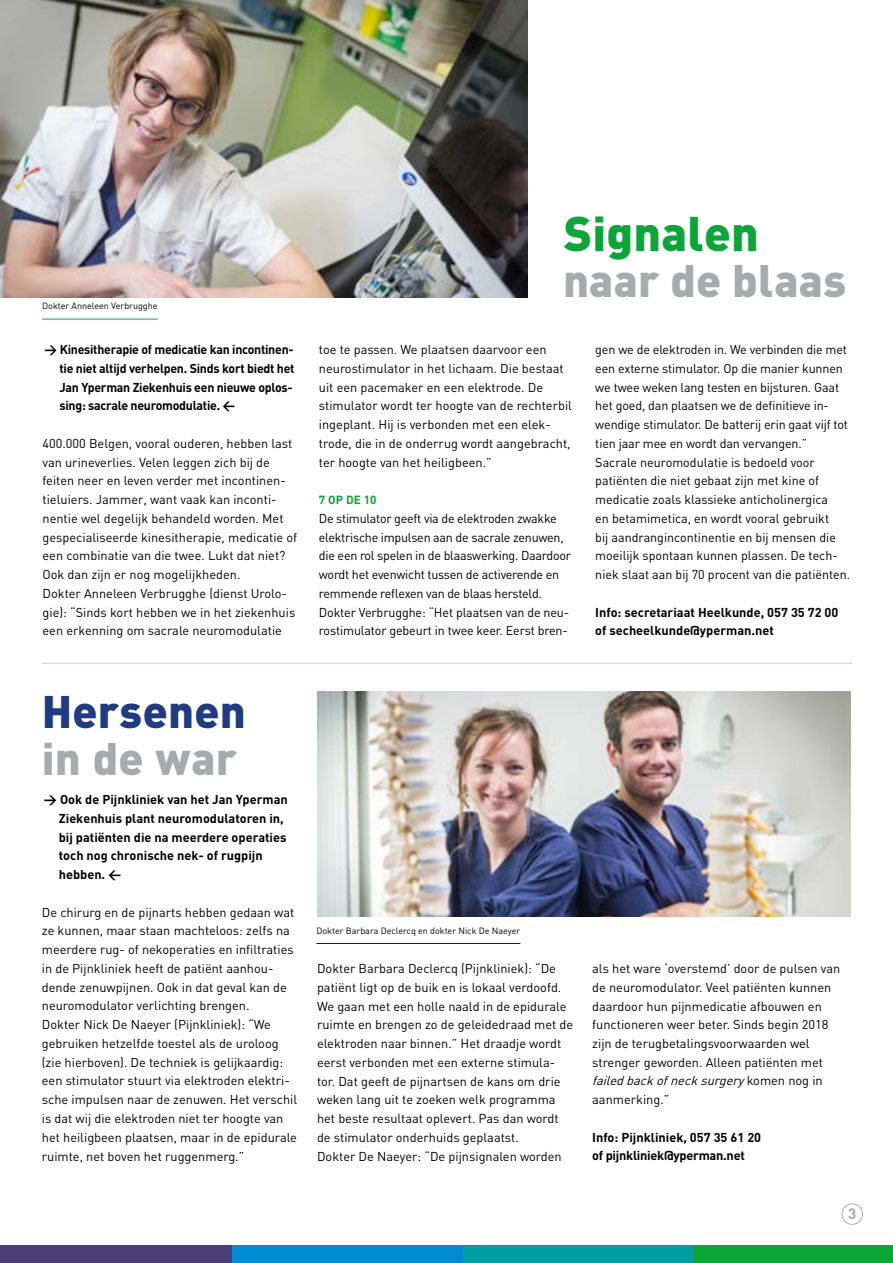
<style>
.page{position:relative;width:893px;height:1263px;background:#fff}
.page>*{position:absolute;margin:0;border:0;box-sizing:border-box;transform-origin:0 0}
.t1{font:900 48px "DIN";letter-spacing:.005em;color:#0ca538}
.t2{font:900 45px "DIN";letter-spacing:.005em;color:#a8aaab}
.t3{font:900 45px "DIN";letter-spacing:.005em;color:#213b83}
.t4{font:700 15px "DIN";color:#a8aaab}
.t5{font:12.75px/18.8px "DIN";color:#000}
.t6{font:12.75px/18.8px "DIN";letter-spacing:-.02em;color:#000}
.t7{font:700 12.75px/18.8px "DIN";color:#000}
.t8{font:700 12.75px/18.8px "DIN";letter-spacing:-.02em;color:#000}
.t9{font:700 11.7px "DIN";color:#0ca538}
.t10{font:9px "DIN";color:#000}
.s1{font-style:italic}
</style>
<div class="page">
<div style="left:842px;top:1203px;width:21px;height:22px;border:1px solid #a8aaab;border-radius:50%"></div>
<div style="left:693px;top:1246px;width:200px;height:17px;background:#0ca538"></div>
<div style="left:462px;top:1246px;width:231px;height:17px;background:#009ea2"></div>
<div style="left:231px;top:1246px;width:231px;height:17px;background:#008ad0"></div>
<div style="left:0;top:1246px;width:231px;height:17px;background:#4b3d76"></div>
<hr style="left:42px;top:662px;width:810px;height:2px;background:#dcdbdc">
<img style="left:0;top:0;width:527px;height:297px">
<hr style="left:42px;top:319px;width:116px;height:1px;background:#0ca538">
<img style="left:317px;top:692px;width:533px;height:225px">
<hr style="left:316px;top:943px;width:204px;height:1px;background:#000084">
<p class="t10" style="left:42px;top:300px;width:117px">Dokter Anneleen Verbrugghe</p>
<p class="t8" style="left:60px;top:339px;width:237px;text-indent:-15px">&gt; Kinesitherapie of medicatie kan incontinen&shy;tie niet altijd verhelpen. Sinds kort biedt het Jan Yperman Ziekenhuis een nieuwe oplos&shy;sing: sacrale neuromodulatie. &lt;</p>
<p class="t5" style="left:43px;top:434px;width:256px">400.000 Belgen, vooral ouderen, hebben last van urineverlies. Velen leggen zich bij de feiten neer en leven verder met incontinen&shy;tieluiers. Jammer, want vaak kan inconti&shy;nentie wel degelijk behandeld worden. Met gespecialiseerde kinesitherapie, medicatie of een combinatie van die twee. Lukt dat niet?<br>Ook dan zijn er nog mogelijkheden.<br>Dokter Anneleen Verbrugghe (dienst Urolo&shy;gie): “Sinds kort hebben we in het ziekenhuis een erkenning om sacrale neuromodulatie</p>
<h1 class="t1" style="left:564px;top:201px;width:196px">Signalen</h1>
<h2 class="t2" style="left:563px;top:251px;width:285px">naar de blaas</h2>
<p class="t5" style="left:319px;top:340px;width:255px">toe te passen. We plaatsen daarvoor een neurostimulator in het lichaam. Die bestaat uit een pacemaker en een elektrode. De stimulator wordt ter hoogte van de rechterbil ingeplant. Hij is verbonden met een elek&shy;trode, die in de onderrug wordt aangebracht, ter hoogte van het heiligbeen.”</p>
<p class="t9" style="left:319px;top:492px;width:59px">7 OP DE 10</p>
<p class="t6" style="left:319px;top:509px;width:254px">De stimulator geeft via de elektroden zwakke elektrische impulsen aan de sacrale zenuwen, die een rol spelen in de blaaswerking. Daardoor wordt het evenwicht tussen de activerende en remmende reflexen van de blaas hersteld.<br>Dokter Verbrugghe: “Het plaatsen van de neu&shy;rostimulator gebeurt in twee keer. Eerst bren-</p>
<p class="t5" style="left:595px;top:340px;width:256px">gen we de elektroden in. We verbinden die met een externe stimulator. Op die manier kunnen we twee weken lang testen en bijsturen. Gaat het goed, dan plaatsen we de definitieve in&shy;wendige stimulator. De batterij erin gaat vijf tot tien jaar mee en wordt dan vervangen.” Sacrale neuromodulatie is bedoeld voor patiënten die niet gebaat zijn met kine of medicatie zoals klassieke anticholinergica<br>en betamimetica, en wordt vooral gebruikt<br>bij aandrangincontinentie en bij mensen die moeilijk spontaan kunnen plassen. De tech&shy;niek slaat aan bij 70 procent van die patiënten.</p>
<p class="t7" style="left:595px;top:602px;width:245px">Info: secretariaat Heelkunde, 057 35 72 00 of secheelkunde@yperman.net</p>
<h2 class="t3" style="left:42px;top:682px;width:206px">Hersenen</h2>
<h2 class="t2" style="left:42px;top:728px;width:197px">in de war</h2>
<p class="t7" style="left:59px;top:790px;width:230px;text-indent:-15px">&gt; Ook de Pijnkliniek van het Jan Yperman<br>Ziekenhuis plant neuromodulatoren in, bij patiënten die na meerdere operaties toch nog chronische nek- of rugpijn hebben. &lt;</p>
<p class="t5" style="left:42px;top:902px;width:257px">De chirurg en de pijnarts hebben gedaan wat ze kunnen, maar staan machteloos: zelfs na meerdere rug- of nekoperaties en infiltraties in de Pijnkliniek heeft de patiënt aanhou&shy;dende zenuwpijnen. Ook in dat geval kan de neuromodulator verlichting brengen.<br>Dokter Nick De Naeyer (Pijnkliniek): “We gebruiken hetzelfde toestel als de uroloog (zie hierboven). De techniek is gelijkaardig: een stimulator stuurt via elektroden elektri&shy;sche impulsen naar de zenuwen. Het verschil is dat wij die elektroden niet ter hoogte van het heiligbeen plaatsen, maar in de epidurale ruimte, net boven het ruggenmerg.”</p>
<p class="t10" style="left:316px;top:925px;width:205px">Dokter Barbara Declercq en dokter Nick De Naeyer</p>
<p class="t5" style="left:317px;top:959px;width:258px">Dokter Barbara Declercq (Pijnkliniek): “De patiënt ligt op de buik en is lokaal verdoofd.<br>We gaan met een holle naald in de epidurale ruimte en brengen zo de geleidedraad met de elektroden naar binnen.” Het draadje wordt eerst verbonden met een externe stimula&shy;tor. Dat geeft de pijnartsen de kans om drie weken lang uit te zoeken welk programma het beste resultaat oplevert. Pas dan wordt de stimulator onderhuids geplaatst.<br>Dokter De Naeyer: “De pijnsignalen worden</p>
<p class="t5" style="left:592px;top:959px;width:250px">als het ware ‘overstemd’ door de pulsen van de neuromodulator. Veel patiënten kunnen daardoor hun pijnmedicatie afbouwen en functioneren weer beter. Sinds begin 2018 zijn de terugbetalingsvoorwaarden wel strenger geworden. Alleen patiënten met <span class="s1">failedbackofnecksurgery</span>k o m e n n o g i n aanmerking.”</p>
<p class="t8" style="left:592px;top:1127px;width:170px">Info: Pijnkliniek, 057 35 61 20 of pijnkliniek@yperman.net</p>
<p class="t4" style="left:848px;top:1204px;width:10px">3</p>
</div>
